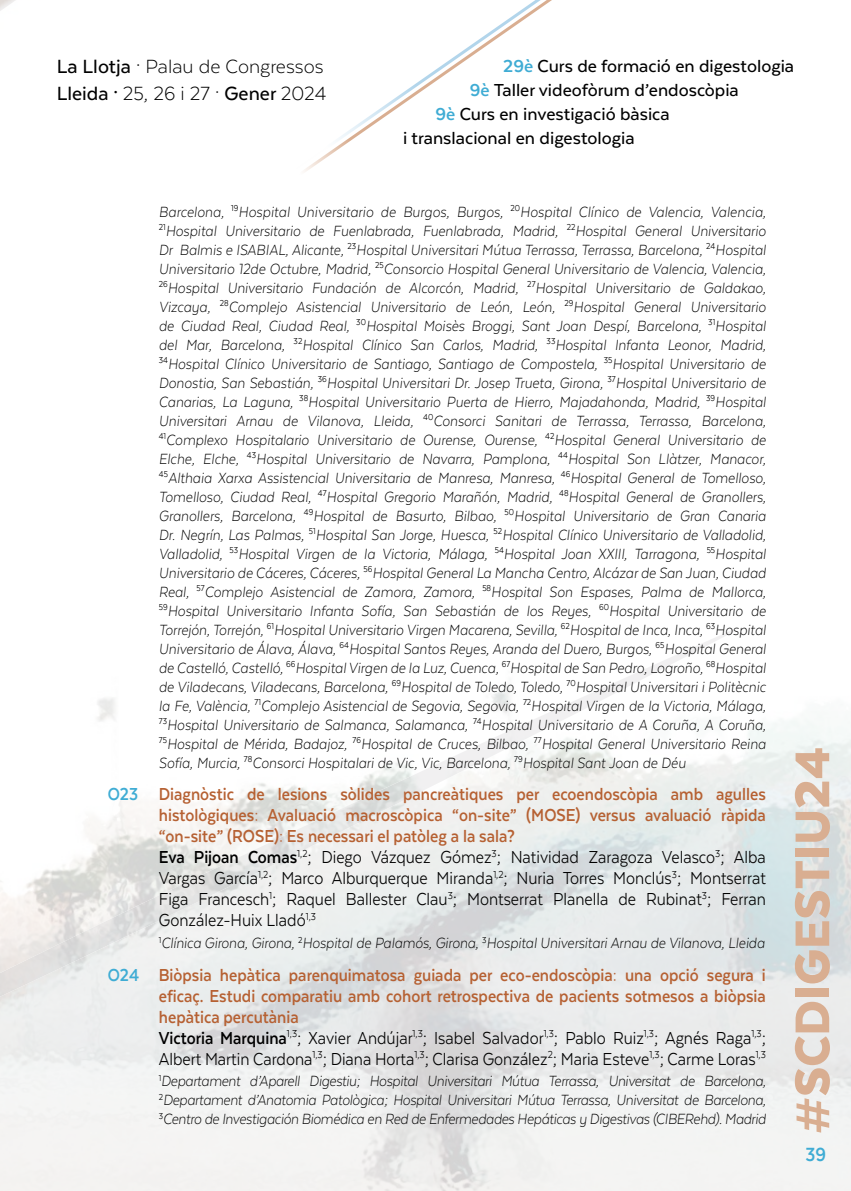
<style>
.page{position:relative;width:851px;height:1191px;background:#fff}
.page>*{position:absolute;margin:0;border:0;box-sizing:border-box;transform-origin:0 0}
.t1{font:900 56px "Texta";color:#d9ae91}
.t2{font:300 22px/26.4px "Texta";color:#000}
.t3{font:700 22px "Texta";color:#3facd4;scale:.9 1}
.t4{font:20px/21px "Texta";color:#000;scale:.9 1}
.t5{font:700 20px/21px "Texta";color:#b66133;scale:.9 1}
.t6{font:500 20px "Texta";color:#000}
.t7{font:italic 300 17px/19px "Texta";color:#000;text-align:justify;scale:.9 1}
.s1{font-weight:500}
.s2{font-weight:700;color:#3facd4}
.s3{font-weight:700;color:#b66133}
.s4{font-weight:700}
.s5{color:#3facd4}
.s6{color:#000}
.s7{font-weight:400;color:#000}
</style>
<div class="page">
<img style="left:292px;top:728px;width:255px;height:104px">
<img style="left:0;top:860px;width:231px;height:147px">
<img style="left:230px;top:830px;width:114px;height:56px">
<svg style="left:301px;top:0;width:251px;height:172px"></svg>
<p class="t2" style="left:57px;top:53px;width:271px"><span class="s1">La Llotja</span> · Palau de Congressos<br><span class="s1">Lleida ·</span> 25, 26 i 27 · <span class="s1">Gener</span> 2024</p>
<p class="t6" style="left:503px;top:55px;width:292px"><span class="s2">29è</span> Curs de formació en digestologia</p>
<p class="t6" style="left:469px;top:79px;width:270px"><span class="s2">9è</span> Taller videofòrum d’endoscòpia</p>
<p class="t6" style="left:435px;top:103px;width:236px"><span class="s2">9è</span> Curs en investigació bàsica</p>
<p class="t6" style="left:403px;top:127px;width:233px">i translacional en digestologia</p>
<p class="t7" style="left:159px;top:202px;width:676px">Barcelona, <sup>19</sup>Hospital Universitario de Burgos, Burgos, <sup>20</sup>Hospital Clínico de Valencia, Valencia, <sup>21</sup>Hospital Universitario de Fuenlabrada, Fuenlabrada, Madrid, <sup>22</sup>Hospital General Universitario Dr Balmis e ISABIAL, Alicante, <sup>23</sup>Hospital Universitari Mútua Terrassa, Terrassa, Barcelona, <sup>24</sup>Hospital Universitario 12de Octubre, Madrid, <sup>25</sup>Consorcio Hospital General Universitario de Valencia, Valencia, <sup>26</sup>Hospital Universitario Fundación de Alcorcón, Madrid, <sup>27</sup>Hospital Universitario de Galdakao, Vizcaya, <sup>28</sup>Complejo Asistencial Universitario de León, León, <sup>29</sup>Hospital General Universitario de Ciudad Real, Ciudad Real, <sup>30</sup>Hospital Moisès Broggi, Sant Joan Despí, Barcelona, <sup>31</sup>Hospital del Mar, Barcelona, <sup>32</sup>Hospital Clínico San Carlos, Madrid, <sup>33</sup>Hospital Infanta Leonor, Madrid, <sup>34</sup>Hospital Clínico Universitario de Santiago, Santiago de Compostela, <sup>35</sup>Hospital Universitario de Donostia, San Sebastián, <sup>36</sup>Hospital Universitari Dr. Josep Trueta, Girona, <sup>37</sup>Hospital Universitario de Canarias, La Laguna, <sup>38</sup>Hospital Universitario Puerta de Hierro, Majadahonda, Madrid, <sup>39</sup>Hospital Universitari Arnau de Vilanova, Lleida, <sup>40</sup>Consorci Sanitari de Terrassa, Terrassa, Barcelona, <sup>41</sup>Complexo Hospitalario Universitario de Ourense, Ourense, <sup>42</sup>Hospital General Universitario de Elche, Elche, <sup>43</sup>Hospital Universitario de Navarra, Pamplona, <sup>44</sup>Hospital Son Llàtzer, Manacor, <sup>45</sup>Althaia Xarxa Assistencial Universitaria de Manresa, Manresa, <sup>46</sup>Hospital General de Tomelloso, Tomelloso, Ciudad Real, <sup>47</sup>Hospital Gregorio Marañón, Madrid, <sup>48</sup>Hospital General de Granollers, Granollers, Barcelona, <sup>49</sup>Hospital de Basurto, Bilbao, <sup>50</sup>Hospital Universitario de Gran Canaria Dr. Negrín, Las Palmas, <sup>51</sup>Hospital San Jorge, Huesca, <sup>52</sup>Hospital Clínico Universitario de Valladolid, Valladolid, <sup>53</sup>Hospital Virgen de la Victoria, Málaga, <sup>54</sup>Hospital Joan XXIII, Tarragona, <sup>55</sup>Hospital Universitario de Cáceres, Cáceres, <sup>56</sup>Hospital General La Mancha Centro, Alcázar de San Juan, Ciudad Real, <sup>57</sup>Complejo Asistencial de Zamora, Zamora, <sup>58</sup>Hospital Son Espases, Palma de Mallorca, <sup>59</sup>Hospital Universitario Infanta Sofía, San Sebastián de los Reyes, <sup>60</sup>Hospital Universitario de Torrejón, Torrejón, <sup>61</sup>Hospital Universitario Virgen Macarena, Sevilla, <sup>62</sup>Hospital de Inca, Inca, <sup>63</sup>Hospital Universitario de Álava, Álava, <sup>64</sup>Hospital Santos Reyes, Aranda del Duero, Burgos, <sup>65</sup>Hospital General de Castelló, Castelló, <sup>66</sup>Hospital Virgen de la Luz, Cuenca, <sup>67</sup>Hospital de San Pedro, Logroño, <sup>68</sup>Hospital de Viladecans, Viladecans, Barcelona, <sup>69</sup>Hospital de Toledo, Toledo, <sup>70</sup>Hospital Universitari i Politècnic la Fe, València, <sup>71</sup>Complejo Asistencial de Segovia, Segovia, <sup>72</sup>Hospital Virgen de la Victoria, Málaga, <sup>73</sup>Hospital Universitario de Salmanca, Salamanca, <sup>74</sup>Hospital Universitario de A Coruña, A Coruña, <sup>75</sup>Hospital de Mérida, Badajoz, <sup>76</sup>Hospital de Cruces, Bilbao, <sup>77</sup>Hospital General Universitario Reina Sofía, Murcia, <sup>78</sup>Consorci Hospitalari de Vic, Vic, Barcelona, <sup>79</sup>Hospital Sant Joan de Déu</p>
<p class="t4" style="left:159px;top:783px;width:676px;text-indent:-51px"><span class="s2">O23</span> <span class="s3">Diagnòstic de lesions sòlides pancreàtiques per ecoendoscòpia amb agulles histològiques: Avaluació macroscòpica “on-site” (MOSE) versus avaluació ràpida “on-site” (ROSE): Es necessari el patòleg a la sala?<br></span><span class="s4">Eva Pijoan Comas</span><sup>1,2</sup>; Diego Vázquez Gómez<sup>3</sup>; Natividad Zaragoza Velasco<sup>3</sup>; Alba Vargas García<sup>1,2</sup>; Marco Alburquerque Miranda<sup>1,2</sup>; Nuria Torres Monclús<sup>3</sup>; Montserrat Figa Francesch<sup>1</sup>; Raquel Ballester Clau<sup>3</sup>; Montserrat Planella de Rubinat<sup>3</sup>; Ferran González‑Huix Lladó<sup>1,3</sup></p>
<p class="t7" style="left:159px;top:933px;width:674px"><sup>1</sup>Clínica Girona, Girona, <sup>2</sup>Hospital de Palamós, Girona, <sup>3</sup>Hospital Universitari Arnau de Vilanova, Lleida</p>
<p class="t5" style="left:159px;top:963px;width:676px;text-indent:-51px"><span class="s5">O24</span> Biòpsia hepàtica parenquimatosa guiada per eco-endoscòpia: una opció segura i eficaç. Estudi comparatiu amb cohort retrospectiva de pacients sotmesos a biòpsia hepàtica percutània<br><span class="s6">Victoria Marquina</span><sup>1,3</sup><span class="s7">; Xavier Andújar</span><sup>1,3</sup><span class="s7">; Isabel Salvador</span><sup>1,3</sup><span class="s7">; Pablo Ruiz</span><sup>1,3</sup><span class="s7">; Agnés Raga</span><sup>1,3</sup><span class="s7">; Albert Martin Cardona</span><sup>1,3</sup><span class="s7">; Diana Horta</span><sup>1,3</sup><span class="s7">; Clarisa González</span><sup>2</sup><span class="s7">; Maria Esteve</span><sup>1,3</sup><span class="s7">; Carme Loras</span><sup>1,3</sup></p>
<p class="t7" style="left:159px;top:1071px;width:676px"><sup>1</sup>Departament d’Aparell Digestiu; Hospital Universitari Mútua Terrassa, Universitat de Barcelona, <sup>2</sup>Departament d’Anatomia Patològica; Hospital Universitari Mútua Terrassa, Universitat de Barcelona, <sup>3</sup>Centro de Investigación Biomédica en Red de Enfermedades Hepáticas y Digestivas (CIBERehd). Madrid</p>
<h1 class="t1" style="left:783px;top:1134px;width:389px;rotate:-90deg">#SCDIGESTIU24</h1>
<p class="t3" style="left:805px;top:1143px;width:24px">39</p>
</div>
